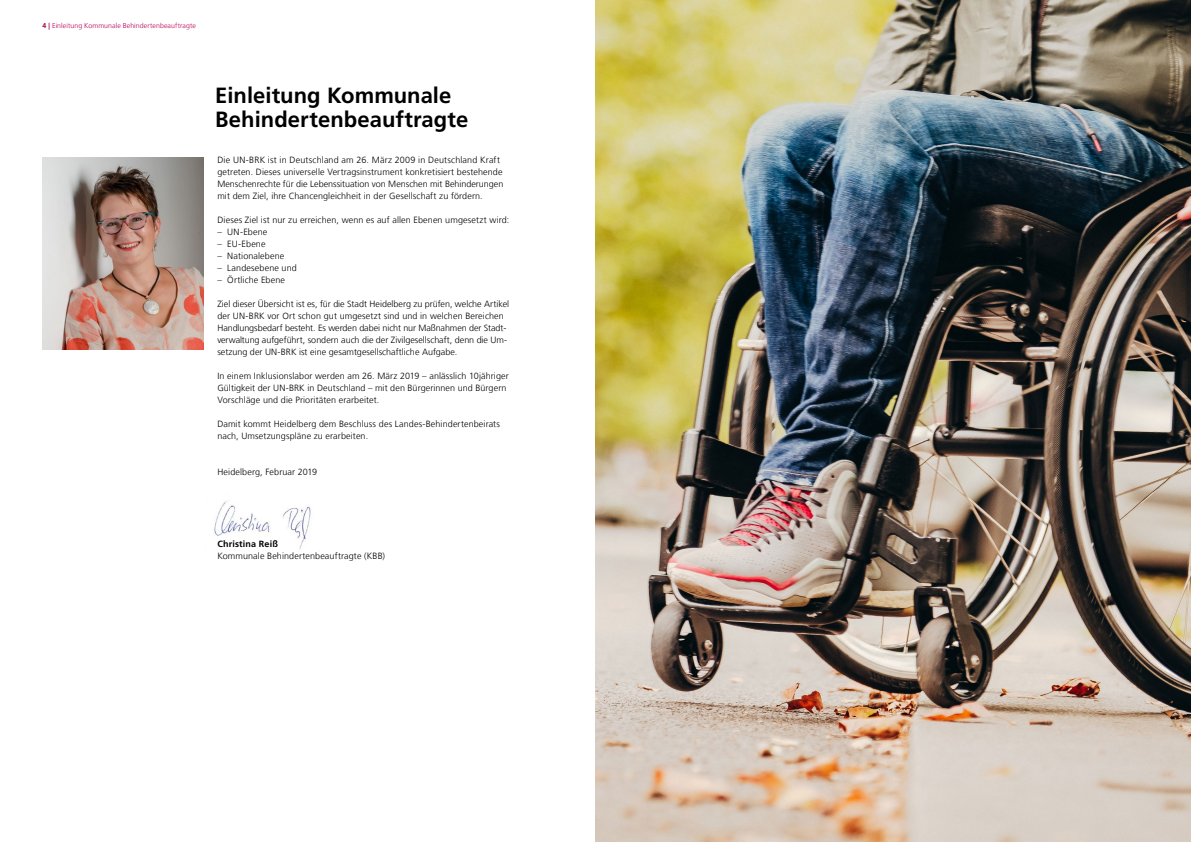
<style>
.page{position:relative;width:1191px;height:842px;background:#fff}
.page>*{position:absolute;margin:0;border:0;box-sizing:border-box;transform-origin:0 0}
.Headline_22pt_Frutig{font:700 22px/24px "Frutiger LT Com";color:#000}
.t1{font:300 9px/12px "Frutiger LT Com";letter-spacing:.01em;color:#000}
.t2{font:700 9px "Frutiger LT Com";letter-spacing:.02em;color:#000}
.Kopfzeile_heidelbeer{font:300 7px "Frutiger LT Com";letter-spacing:.01em;color:#b60056}
.s1{font-weight:700}
</style>
<div class="page">
<img style="left:214px;top:501px;width:97px;height:48px">
<img style="left:595px;top:0;width:596px;height:842px">
<img style="left:43px;top:157px;width:160px;height:192px">
<p class="Kopfzeile_heidelbeer" style="left:43px;top:22px;width:155px"><span class="s1">4 |</span> Einleitung Kommunale Behindertenbeauftragte</p>
<p class="Headline_22pt_Frutig" style="left:215px;top:84px;width:254px">Einleitung Kommunale<br>Behindertenbeauftragte</p>
<p class="t1" style="left:217px;top:154px;width:287px">Die UN-BRK ist in Deutschland am 26. März 2009 in Deutschland Kraft getreten. Dieses universelle Vertragsinstrument konkretisiert bestehende Menschenrechte für die Lebenssituation von Menschen mit Behinderungen mit dem Ziel, ihre Chancengleichheit in der Gesellschaft zu fördern.</p>
<p class="t1" style="left:217px;top:214px;width:293px">Dieses Ziel ist nur zu erreichen, wenn es auf allen Ebenen umgesetzt wird:</p>
<p class="t1" style="left:217px;top:226px;width:51px">– UN-Ebene</p>
<p class="t1" style="left:217px;top:238px;width:50px">– EU-Ebene</p>
<p class="t1" style="left:217px;top:250px;width:68px">– Nationalebene</p>
<p class="t1" style="left:217px;top:262px;width:81px">– Landesebene und</p>
<p class="t1" style="left:217px;top:274px;width:69px">– Örtliche Ebene</p>
<p class="t1" style="left:217px;top:298px;width:293px">Ziel dieser Übersicht ist es, für die Stadt Heidelberg zu prüfen, welche Artikel der UN-BRK vor Ort schon gut umgesetzt sind und in welchen Bereichen Handlungsbedarf besteht. Es werden dabei nicht nur Maßnahmen der Stadt&shy;verwaltung aufgeführt, sondern auch die der Zivilgesellschaft, denn die Um&shy;setzung der UN-BRK ist eine gesamtgesellschaftliche Aufgabe.</p>
<p class="t1" style="left:217px;top:370px;width:293px">In einem Inklusionslabor werden am 26. März 2019 – anlässlich 10jähriger<br>Gültigkeit der UN-BRK in Deutschland – mit den Bürgerinnen und Bürgern<br>Vorschläge und die Prioritäten erarbeitet.</p>
<p class="t1" style="left:217px;top:418px;width:284px">Damit kommt Heidelberg dem Beschluss des Landes-Behindertenbeirats nach, Umsetzungspläne zu erarbeiten.</p>
<p class="t1" style="left:217px;top:466px;width:101px">Heidelberg, Februar 2019</p>
<p class="t2" style="left:217px;top:539px;width:62px">Christina Reiß</p>
<p class="t1" style="left:217px;top:550px;width:169px">Kommunale Behindertenbeauftragte (KBB)</p>
</div>
